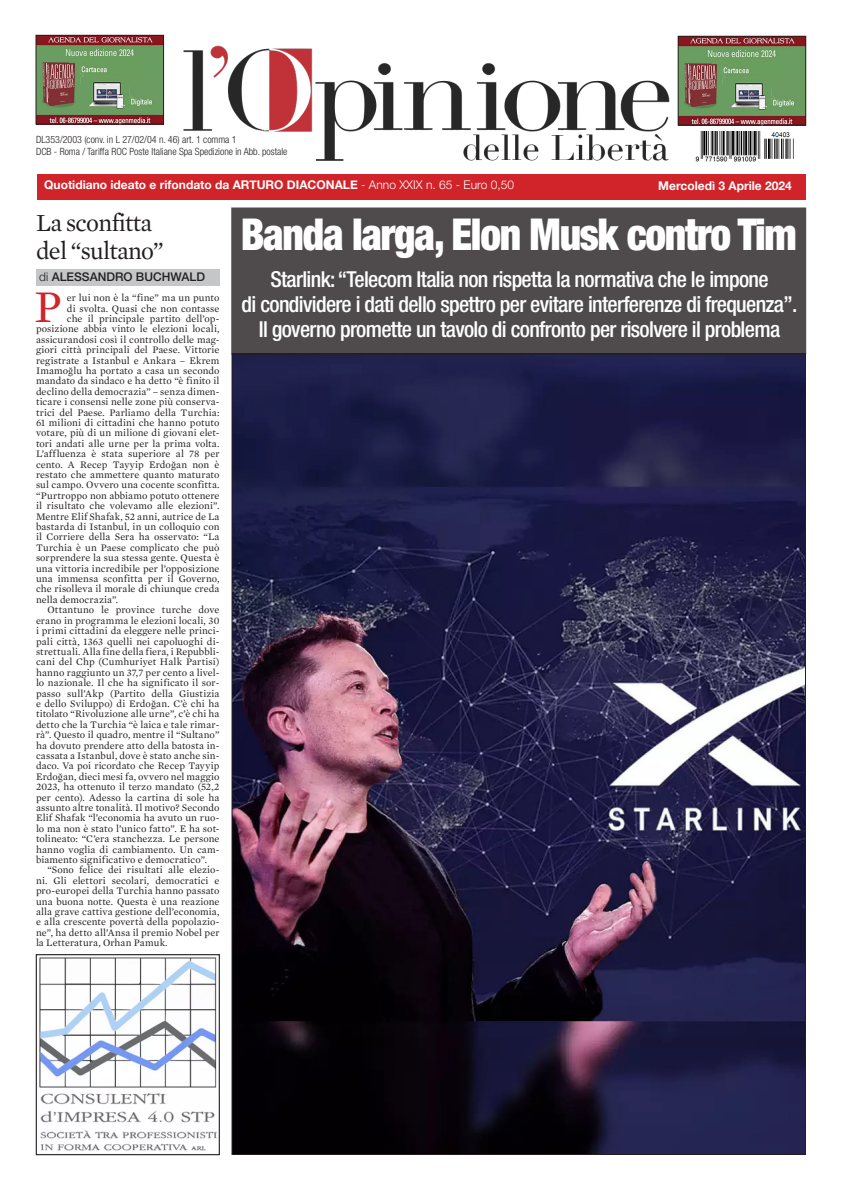
<style>
.page{position:relative;width:842px;height:1191px;background:#fff}
.page>*{position:absolute;margin:0;border:0;box-sizing:border-box;transform-origin:0 0}
.t1{font:46.2px "Mercury Text G1";color:#d1232a}
.t2{font:900 condensed 44px "Helvetica Neue LT Std";letter-spacing:-.03em;color:#fff;scale:.94 1}
.t3{font:25px "Mercury Text G1";letter-spacing:-.03em;color:#231f20}
.t4{font:500 condensed 22px "Helvetica Neue LT Std";letter-spacing:-.03em;color:#fff}
.t5{font:700 12px "Helvetica Neue";color:#fff}
.t6{font:500 12px "Helvetica Neue";color:#231f20}
.t7{font:10.2px/10.4px "Mercury Text G1";letter-spacing:.01em;color:#231f20;text-align:justify}
.t8{font:300 condensed 10px "Helvetica Neue LT Std";color:#231f20}
.s1{font-weight:300}
.s2{font-family:"Times New Roman"}
</style>
<div class="page">
<img style="left:38px;top:37px;width:124px;height:85px">
<div style="left:36px;top:35px;width:128px;height:89px;border:1px solid #231f20"></div>
<img style="left:183px;top:45px;width:487px;height:116px">
<div style="left:36px;top:174px;width:769px;height:25px;background:#d1232a"></div>
<div style="left:36px;top:269px;width:183px;height:16px;background:#c5c6c8"></div>
<img style="left:694px;top:132px;width:100px;height:30px">
<img style="left:680px;top:38px;width:124px;height:85px">
<div style="left:678px;top:36px;width:128px;height:89px;border:1px solid #231f20"></div>
<img style="left:233px;top:355px;width:571px;height:798px">
<div style="left:232px;top:208px;width:574px;height:146px;background:#4f4b4c"></div>
<div style="left:231px;top:207px;width:575px;height:147px;border:1px solid #231f20"></div>
<img style="left:39px;top:957px;width:178px;height:194px">
<div style="left:36px;top:954px;width:183px;height:201px;border:1px solid #231f20"></div>
<p class="t8" style="left:36px;top:134px;width:202px">DL353/2003 (conv. in L 27/02/04 n. 46) art. 1 comma 1</p>
<p class="t8" style="left:36px;top:146px;width:253px">DCB - Roma / Tariffa ROC Poste Italiane Spa Spedizione in Abb. postale</p>
<p class="t5" style="left:44px;top:177px;width:471px">Quotidiano ideato e rifondato da ARTURO DIACONALE <span class="s1">- Anno XXIX n. 65 - Euro 0,50</span></p>
<p class="t5" style="left:658px;top:178px;width:135px">Mercoledì 3 Aprile 2024</p>
<p class="t3" style="left:36px;top:208px;width:118px">La sconfitta</p>
<p class="t3" style="left:36px;top:236px;width:129px">del “sultano”</p>
<p class="t6" style="left:39px;top:270px;width:167px"><span class="s1">di</span> ALESSANDRO BUCHWALD</p>
<p class="t4" style="left:270px;top:266px;width:500px">Starlink: “Telecom Italia non rispetta la normativa che le impone</p>
<p class="t4" style="left:242px;top:291px;width:557px">di condividere i dati dello spettro per evitare interferenze di frequenza”.</p>
<p class="t4" style="left:259px;top:316px;width:523px">Il governo promette un tavolo di confronto per risolvere il problema</p>
<p class="t2" style="left:241px;top:207px;width:593px">Banda larga, Elon Musk contro Tim</p>
<p class="t1" style="left:34px;top:279px;width:29px">P</p>
<p class="t7" style="left:67px;top:293px;width:154px">er lui non è la “fine” ma un punto</p>
<p class="t7" style="left:67px;top:303px;width:154px">di svolta. Quasi che non contasse</p>
<p class="t7" style="left:67px;top:313px;width:154px">che il principale partito dell’op-</p>
<p class="t7" style="left:36px;top:324px;width:185px">posizione abbia vinto le elezioni locali,</p>
<p class="t7" style="left:36px;top:334px;width:185px">assicurandosi così il controllo delle mag-</p>
<p class="t7" style="left:36px;top:345px;width:185px">giori città principali del Paese. Vittorie</p>
<p class="t7" style="left:36px;top:355px;width:185px">registrate a Istanbul e Ankara – Ekrem</p>
<p class="t7" style="left:36px;top:365px;width:185px">Imamo<span class="s2">ğ</span>lu ha portato a casa un secondo</p>
<p class="t7" style="left:36px;top:376px;width:185px">mandato da sindaco e ha detto “è finito il</p>
<p class="t7" style="left:36px;top:386px;width:185px">declino della democrazia” – senza dimen-</p>
<p class="t7" style="left:36px;top:397px;width:185px">ticare i consensi nelle zone più conserva-</p>
<p class="t7" style="left:36px;top:407px;width:185px">trici del Paese. Parliamo della Turchia:</p>
<p class="t7" style="left:36px;top:417px;width:185px">61 milioni di cittadini che hanno potuto</p>
<p class="t7" style="left:36px;top:428px;width:185px">votare, più di un milione di giovani elet-</p>
<p class="t7" style="left:36px;top:438px;width:185px">tori andati alle urne per la prima volta.</p>
<p class="t7" style="left:36px;top:449px;width:185px">L’affluenza è stata superiore al 78 per</p>
<p class="t7" style="left:36px;top:459px;width:185px">cento. A Recep Tayyip Erdo<span class="s2">ğ</span>an non è</p>
<p class="t7" style="left:36px;top:469px;width:185px">restato che ammettere quanto maturato</p>
<p class="t7" style="left:36px;top:480px;width:185px">sul campo. Ovvero una cocente sconfitta.</p>
<p class="t7" style="left:36px;top:490px;width:185px">“Purtroppo non abbiamo potuto ottenere</p>
<p class="t7" style="left:36px;top:501px;width:185px">il risultato che volevamo alle elezioni”.</p>
<p class="t7" style="left:36px;top:511px;width:185px">Mentre Elif Shafak, 52 anni, autrice de La</p>
<p class="t7" style="left:36px;top:521px;width:185px">bastarda di Istanbul, in un colloquio con</p>
<p class="t7" style="left:36px;top:532px;width:185px">il Corriere della Sera ha osservato: “La</p>
<p class="t7" style="left:36px;top:542px;width:185px">Turchia è un Paese complicato che può</p>
<p class="t7" style="left:36px;top:553px;width:185px">sorprendere la sua stessa gente. Questa è</p>
<p class="t7" style="left:36px;top:563px;width:185px">una vittoria incredibile per l’opposizione</p>
<p class="t7" style="left:36px;top:573px;width:185px">una immensa sconfitta per il Governo,</p>
<p class="t7" style="left:36px;top:584px;width:185px">che risolleva il morale di chiunque creda</p>
<p class="t7" style="left:36px;top:594px;width:84px">nella democrazia”.</p>
<p class="t7" style="left:36px;top:605px;width:185px;text-indent:11px">Ottantuno le province turche dove erano in programma le elezioni locali, 30 i primi cittadini da eleggere nelle princi&shy;pali città, 1363 quelli nei capoluoghi di&shy;strettuali. Alla fine della fiera, i Repubbli&shy;cani del Chp (Cumhuriyet Halk Partisi) hanno raggiunto un 37,7 per cento a livel&shy;lo nazionale. Il che ha significato il sor&shy;passo sull’Akp (Partito della Giustizia e dello Sviluppo) di Erdo<span class="s2">ğ</span>an. C’è chi ha titolato “Rivoluzione alle urne”, c’è chi ha detto che la Turchia “è laica e tale rimar&shy;rà”. Questo il quadro, mentre il “Sultano” ha dovuto prendere atto della batosta in&shy;cassata a Istanbul, dove è stato anche sin&shy;daco. Va poi ricordato che Recep Tayyip Erdo<span class="s2">ğ</span>an, dieci mesi fa, ovvero nel maggio 2023, ha ottenuto il terzo mandato (52,2 per cento). Adesso la cartina di sole ha assunto altre tonalità. Il motivo? Secondo Elif Shafak “l’economia ha avuto un ruo&shy;lo ma non è stato l’unico fatto”. E ha sot&shy;tolineato: “C’era stanchezza. Le persone hanno voglia di cambiamento. Un cam&shy;biamento significativo e democratico”.</p>
<p class="t7" style="left:36px;top:865px;width:185px;text-indent:11px">“Sono felice dei risultati alle elezio&shy;ni. Gli elettori secolari, democratici e pro-europei della Turchia hanno passato una buona notte. Questa è una reazione alla grave cattiva gestione dell’economia, e alla crescente povertà della popolazio&shy;ne”, ha detto all’Ansa il premio Nobel per la Letteratura, Orhan Pamuk.</p>
</div>
